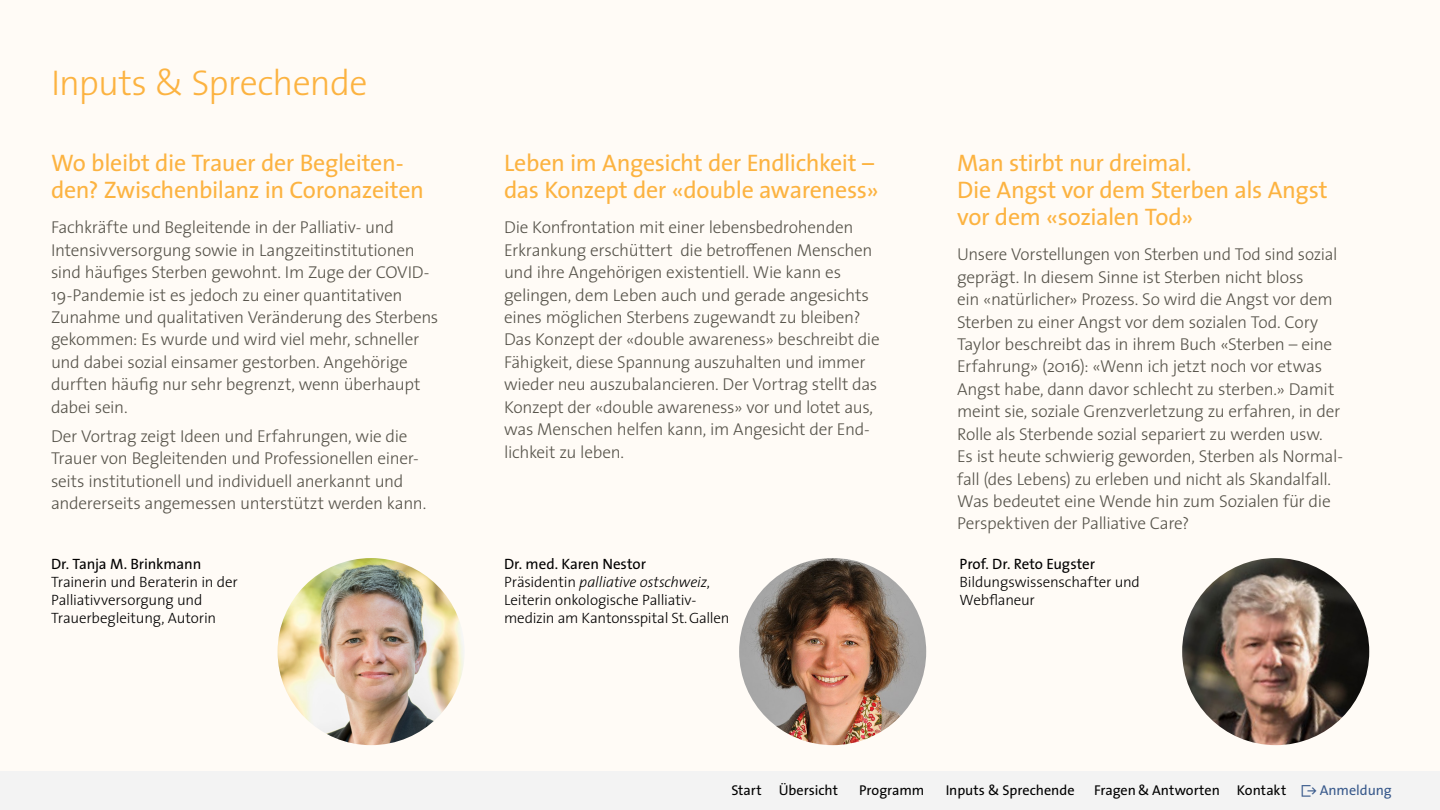
<style>
.page{position:relative;width:1440px;height:810px;background:#fffbf6}
.page>*{position:absolute;margin:0;border:0;box-sizing:border-box;transform-origin:0 0}
.t1{font:300 36px "The Sans";letter-spacing:-.02em;color:#fcb341}
.t2{font:24px/27px "The Sans";letter-spacing:-.015em;color:#fcb341}
.t3{font:300 17.25px/22.5px "The Sans";letter-spacing:-.02em;color:#57544b}
.t4{font:300 15px/18px "The Sans";letter-spacing:-.015em;color:#000}
.t5{font:15px "The Sans";letter-spacing:-.01em;color:#000}
.t6{font:14.25px "The Sans";letter-spacing:-.005em;color:#000}
.s1{font-weight:400}
.s2{font-style:italic}
.s3{font-family:"The Sans Regular Expert";color:#38598b}
.s4{color:#38598b}
</style>
<div class="page">
<div style="left:0;top:771px;width:1440px;height:39px;background:#f3f3f3"></div>
<img style="left:278px;top:558px;width:187px;height:187px;border-radius:94px">
<img style="left:1182px;top:558px;width:187px;height:187px;border-radius:94px">
<img style="left:739px;top:558px;width:187px;height:187px;border-radius:94px">
<h1 class="t1" style="left:51px;top:53px;width:318px">Inputs &amp; Sprechende</h1>
<h2 class="t2" style="left:51px;top:149px;width:374px">Wo bleibt die Trauer der Begleiten&shy;den? Zwischenbilanz in Coronazeiten</h2>
<p class="t3" style="left:51px;top:216px;width:389px">Fachkräfte und Begleitende in der Palliativ- und Intensivversorgung sowie in Langzeitinstitutionen sind häufiges Sterben gewohnt. Im Zuge der COVID-19-Pandemie ist es jedoch zu einer quantitativen Zunahme und qualitativen Veränderung des Sterbens gekommen: Es wurde und wird viel mehr, schneller und dabei sozial einsamer gestorben. Angehörige durften häufig nur sehr begrenzt, wenn überhaupt dabei sein.</p>
<p class="t3" style="left:51px;top:424px;width:377px">Der Vortrag zeigt Ideen und Erfahrungen, wie die Trauer von Begleitenden und Professionellen einer&shy;seits institutionell und individuell anerkannt und andererseits angemessen unterstützt werden kann.</p>
<p class="t5" style="left:51px;top:552px;width:152px">Dr. Tanja M. Brinkmann</p>
<p class="t4" style="left:51px;top:573px;width:188px">Trainerin und Beraterin in der<br>Palliativversorgung und<br>Trauerbegleitung, Autorin</p>
<h2 class="t2" style="left:504px;top:149px;width:376px">Leben im Angesicht der Endlichkeit – das Konzept der «double awareness»</h2>
<p class="t3" style="left:504px;top:216px;width:377px">Die Konfrontation mit einer lebensbedrohenden Erkrankung erschüttert die betroffenen Menschen und ihre Angehörigen existentiell. Wie kann es gelingen, dem Leben auch und gerade angesichts eines möglichen Sterbens zugewandt zu bleiben?<br>Das Konzept der «double awareness» beschreibt die Fähigkeit, diese Spannung auszuhalten und immer wieder neu auszubalancieren. Der Vortrag stellt das Konzept der «double awareness» vor und lotet aus, was Menschen helfen kann, im Angesicht der End&shy;lichkeit zu leben.</p>
<h2 class="t2" style="left:957px;top:149px;width:372px">Man stirbt nur dreimal.<br>Die Angst vor dem Sterben als Angst vor dem «sozialen Tod»</h2>
<p class="t3" style="left:957px;top:243px;width:387px">Unsere Vorstellungen von Sterben und Tod sind sozial geprägt. In diesem Sinne ist Sterben nicht bloss<br>ein «natürlicher» Prozess. So wird die Angst vor dem Sterben zu einer Angst vor dem sozialen Tod. Cory Taylor beschreibt das in ihrem Buch «Sterben – eine Erfahrung» (2016): «Wenn ich jetzt noch vor etwas Angst habe, dann davor schlecht zu sterben.» Damit meint sie, soziale Grenzverletzung zu erfahren, in der Rolle als Sterbende sozial separiert zu werden usw.<br>Es ist heute schwierig geworden, Sterben als Normal&shy;fall (des Lebens) zu erleben und nicht als Skandalfall.<br>Was bedeutet eine Wende hin zum Sozialen für die Perspektiven der Palliative Care?</p>
<p class="t4" style="left:504px;top:555px;width:227px"><span class="s1">Dr. med. Karen Nestor<br></span>Präsidentin <span class="s2">palliative ostschweiz</span>,<br>Leiterin onkologische Palliativ&shy;medizin am Kantonsspital St.Gallen</p>
<p class="t5" style="left:960px;top:552px;width:137px">Prof. Dr. Reto Eugster</p>
<p class="t4" style="left:960px;top:573px;width:182px">Bildungswissenschafter und<br>Webflaneur</p>
<p class="t6" style="left:731px;top:779px;width:108px">Start Übersicht</p>
<p class="t6" style="left:859px;top:779px;width:67px">Programm</p>
<p class="t6" style="left:946px;top:779px;width:130px">Inputs &amp; Sprechende</p>
<p class="t6" style="left:1094px;top:779px;width:299px">Fragen &amp; Antworten Kontakt <span class="s3">û</span> <span class="s4">Anmeldung</span></p>
</div>
